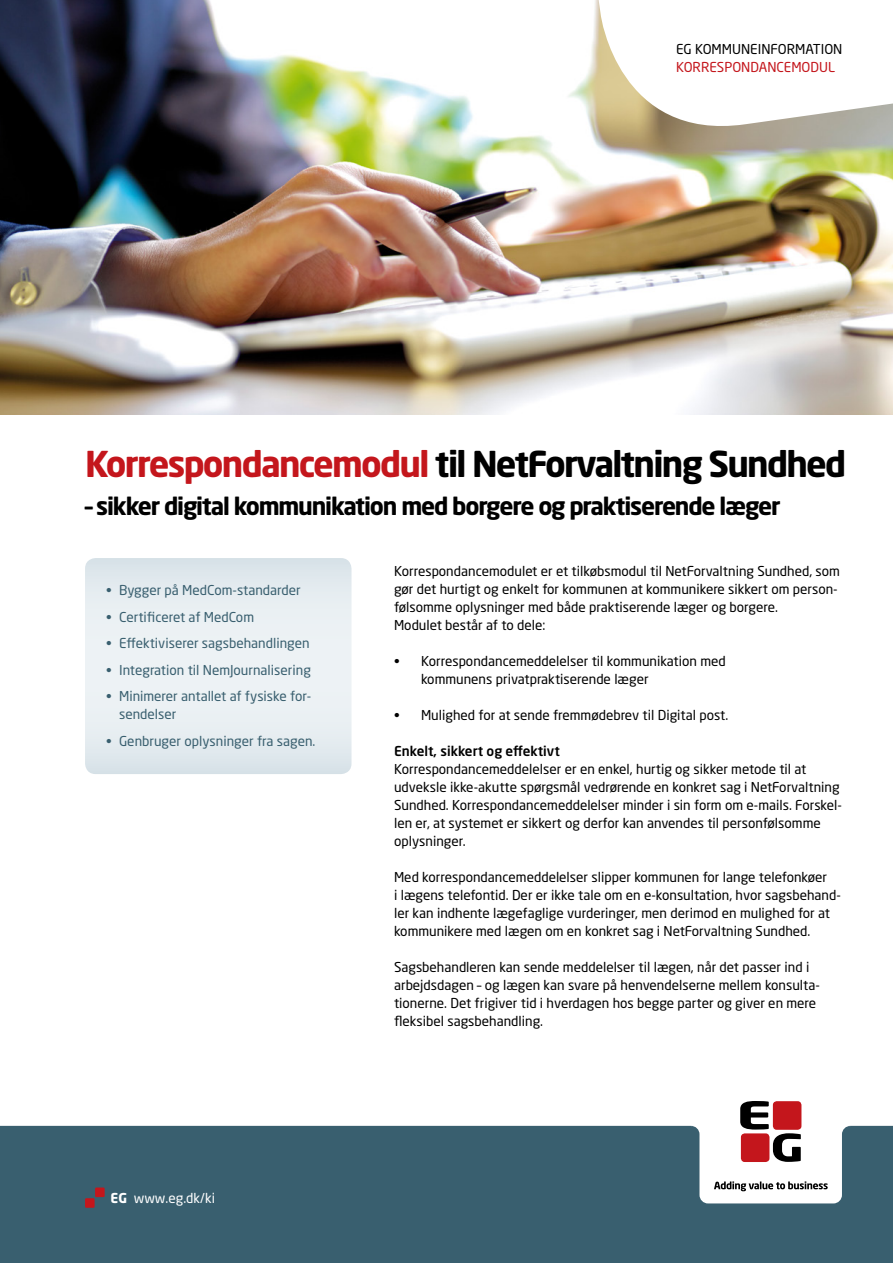
<style>
.page{position:relative;width:893px;height:1263px;background:#fff}
.page>*{position:absolute;margin:0;border:0;box-sizing:border-box;transform-origin:0 0}
.Overskrift{font:700 35.25px "Neo Sans Std";letter-spacing:-.05em;color:#000}
.Overskrift-2{font:700 24px "Neo Sans Std";letter-spacing:-.05em;color:#000}
.Brødtekst{font:13.5px/18px "Neo Sans Std";color:#000}
.BLUE_BOX___Bullet_li{font:13.5px/18px "Neo Sans Std";color:#395f6f}
.Indledende_brødtekst{font:500 13.5px "Neo Sans Std";color:#000}
.Brødtekst-2{font:13.5px "Neo Sans Std";color:#c4161c}
.Brødtekst-3{font:13.5px "Neo Sans Std";color:#fff}
.s1{color:#c4161c}
.s2{font-weight:700}
</style>
<div class="page">
<img style="left:0;top:0;width:893px;height:414px">
<svg style="left:559px;top:0;width:334px;height:142px"></svg>
<svg style="left:85px;top:558px;width:266px;height:216px;background:#e7edf1"></svg>
<div style="left:0;top:1126px;width:893px;height:137px;background:#395f6f"></div>
<svg style="left:0;top:1103px;width:893px;height:100px"></svg>
<svg style="left:714px;top:1181px;width:114px;height:10px"></svg>
<svg style="left:740px;top:1101px;width:61px;height:61px;background:#9e5356"></svg>
<div style="left:85px;top:1198px;width:10px;height:10px;background:#c4161c"></div>
<div style="left:95px;top:1187px;width:10px;height:10px;background:#c4161c"></div>
<p class="Brødtekst" style="left:676px;top:40px;width:168px">EG KOMMUNEINFORMATION</p>
<p class="Brødtekst-2" style="left:676px;top:59px;width:160px">KORRESPONDANCEMODUL</p>
<p class="Overskrift" style="left:85px;top:441px;width:763px"><span class="s1">Korrespondancemodul</span> til NetForvaltning Sundhed</p>
<p class="Overskrift-2" style="left:85px;top:491px;width:697px">– sikker digital kommunikation med borgere og praktiserende læger</p>
<p class="BLUE_BOX___Bullet_li" style="left:106px;top:581px;width:196px">• Bygger på MedCom-standarder</p>
<p class="BLUE_BOX___Bullet_li" style="left:106px;top:607px;width:149px">• Certificeret af MedCom</p>
<p class="BLUE_BOX___Bullet_li" style="left:106px;top:634px;width:205px">• Effektiviserer sagsbehandlingen</p>
<p class="BLUE_BOX___Bullet_li" style="left:106px;top:660px;width:206px">• Integration til NemJournalisering</p>
<p class="BLUE_BOX___Bullet_li" style="left:119px;top:687px;width:194px;text-indent:-13px">• Minimerer antallet af fysiske for&shy;sendelser</p>
<p class="BLUE_BOX___Bullet_li" style="left:106px;top:731px;width:211px">• Genbruger oplysninger fra sagen.</p>
<p class="Brødtekst-3" style="left:111px;top:1190px;width:106px"><span class="s2">EG</span> www.eg.dk/ki</p>
<p class="Brødtekst" style="left:394px;top:562px;width:447px">Korrespondancemodulet er et tilkøbsmodul til NetForvaltning Sundhed, som gør det hurtigt og enkelt for kommunen at kommunikere sikkert om person&shy;følsomme oplysninger med både praktiserende læger og borgere.</p>
<p class="Brødtekst" style="left:394px;top:616px;width:153px">Modulet består af to dele:</p>
<p class="Brødtekst" style="left:421px;top:652px;width:306px;text-indent:-27px">• Korrespondancemeddelelser til kommunikation med kommunens privatpraktiserende læger</p>
<p class="Brødtekst" style="left:394px;top:706px;width:336px">• Mulighed for at sende fremmødebrev til Digital post.</p>
<p class="Indledende_brødtekst" style="left:394px;top:743px;width:167px">Enkelt, sikkert og effektivt</p>
<p class="Brødtekst" style="left:394px;top:760px;width:449px">Korrespondancemeddelelser er en enkel, hurtig og sikker metode til at udveksle ikke-akutte spørgsmål vedrørende en konkret sag i NetForvaltning Sundhed. Korrespondancemeddelelser minder i sin form om e-mails. Forskel&shy;len er, at systemet er sikkert og derfor kan anvendes til personfølsomme oplysninger.</p>
<p class="Brødtekst" style="left:394px;top:868px;width:448px">Med korrespondancemeddelelser slipper kommunen for lange telefonkøer<br>i lægens telefontid. Der er ikke tale om en e-konsultation, hvor sagsbehand&shy;ler kan indhente lægefaglige vurderinger, men derimod en mulighed for at kommunikere med lægen om en konkret sag i NetForvaltning Sundhed.</p>
<p class="Brødtekst" style="left:394px;top:958px;width:427px">Sagsbehandleren kan sende meddelelser til lægen, når det passer ind i arbejdsdagen – og lægen kan svare på henvendelserne mellem konsulta&shy;tionerne. Det frigiver tid i hverdagen hos begge parter og giver en mere fleksibel sagsbehandling.</p>
</div>
